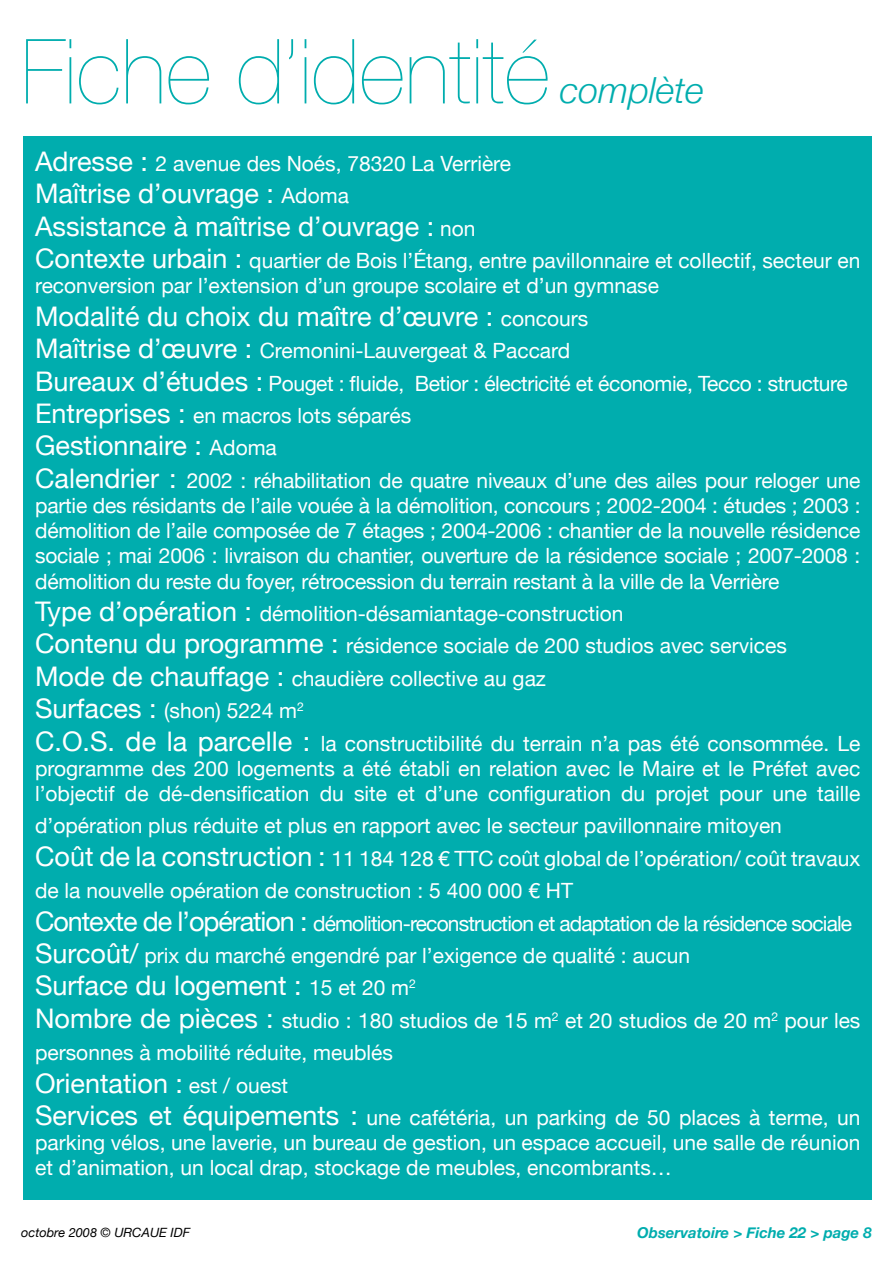
<style>
.page{position:relative;width:893px;height:1263px;background:#fff}
.page>*{position:absolute;margin:0;border:0;box-sizing:border-box;transform-origin:0 0}
.t1{font:200 90px "Helvetica Neue";color:#00adae}
.t2{font:italic 300 36px "Helvetica Neue";color:#00adae}
.t3{font:27px "Helvetica Neue";color:#fff}
.t4{font:21px/25.2px "Helvetica Neue";color:#fff}
.t5{font:21px "Helvetica Neue";letter-spacing:-.04em;color:#fff}
.t6{font:21px "Helvetica Neue";letter-spacing:-.02em;color:#fff}
.t7{font:italic 700 15px "Helvetica Neue";color:#00adae}
.t8{font:italic 12.75px "Helvetica Neue";color:#000}
.s1{font-size:27px}
.s2{font-size:21px}
</style>
<div class="page">
<div style="left:23px;top:136px;width:849px;height:1063px;background:#00adae"></div>
<p class="t1" style="left:21px;top:20px;width:530px">Fiche d’identité</p>
<p class="t2" style="left:560px;top:69px;width:146px">complète</p>
<p class="t4" style="left:35px;top:151px;width:478px"><span class="s1">Adresse :</span> 2 avenue des Noés, 78320 La Verrière</p>
<p class="t3" style="left:35px;top:178px;width:315px">Maîtrise d’ouvrage : <span class="s2">Adoma</span></p>
<p class="t3" style="left:35px;top:210px;width:442px">Assistance à maîtrise d’ouvrage : <span class="s2">non</span></p>
<p class="t4" style="left:35px;top:248px;width:827px"><span class="s1">Contexte urbain :</span> quartier de Bois l’Étang, entre pavillonnaire et collectif, secteur en reconversion par l’extension d’un groupe scolaire et d’un gymnase</p>
<p class="t3" style="left:35px;top:300px;width:555px">Modalité du choix du maître d’œuvre : <span class="s2">concours</span></p>
<p class="t4" style="left:35px;top:338px;width:537px"><span class="s1">Maîtrise d’œuvre :</span> Cremonini-Lauvergeat &amp; Paccard</p>
<p class="t6" style="left:35px;top:370px;width:814px"><span class="s1">Bureaux d’études :</span> Pouget : fluide, Betior : électricité et économie, Tecco : structure</p>
<p class="t4" style="left:35px;top:403px;width:378px"><span class="s1">Entreprises :</span> en macros lots séparés</p>
<p class="t3" style="left:35px;top:430px;width:243px">Gestionnaire : <span class="s2">Adoma</span></p>
<p class="t4" style="left:35px;top:467px;width:827px;text-align:justify"><span class="s1">Calendrier :</span> 2002 : réhabilitation de quatre niveaux d’une des ailes pour reloger une partie des résidants de l’aile vouée à la démolition, concours ; 2002-2004 : études ; 2003 : démolition de l’aile composée de 7 étages ; 2004-2006 : chantier de la nouvelle résidence sociale ; mai 2006 : livraison du chantier, ouverture de la résidence sociale ; 2007-2008 : démolition du reste du foyer, rétrocession du terrain restant à la ville de la Verrière</p>
<p class="t4" style="left:35px;top:601px;width:590px"><span class="s1">Type d’opération :</span> démolition-désamiantage-construction</p>
<p class="t4" style="left:35px;top:633px;width:753px"><span class="s1">Contenu du programme :</span> résidence sociale de 200 studios avec services</p>
<p class="t4" style="left:35px;top:665px;width:512px"><span class="s1">Mode de chauffage :</span> chaudière collective au gaz</p>
<p class="t4" style="left:35px;top:698px;width:270px"><span class="s1">Surfaces :</span> (shon) 5224 m<sup>2</sup></p>
<p class="t4" style="left:35px;top:730px;width:827px;text-align:justify"><span class="s1">C.O.S. de la parcelle :</span> la constructibilité du terrain n’a pas été consommée. Le programme des 200 logements a été établi en relation avec le Maire et le Préfet avec l’objectif de dé-densification du site et d’une configuration du projet pour une taille</p>
<p class="t4" style="left:35px;top:813px;width:748px">d’opération plus réduite et plus en rapport avec le secteur pavillonnaire mitoyen</p>
<p class="t4" style="left:35px;top:842px;width:827px;line-height:32.4px"><span class="s1">Coût de la construction :</span> 11 184 128 € TTC coût global de l’opération/ coût travaux de la nouvelle opération de construction : 5 400 000 € HT</p>
<p class="t5" style="left:35px;top:910px;width:819px"><span class="s1">Contexte de l’opération :</span> démolition-reconstruction et adaptation de la résidence sociale</p>
<p class="t4" style="left:35px;top:943px;width:657px"><span class="s1">Surcoût/</span> prix du marché engendré par l’exigence de qualité : aucun</p>
<p class="t3" style="left:35px;top:970px;width:382px">Surface du logement : <span class="s2">15 et 20 m</span><sup>2</sup></p>
<p class="t4" style="left:35px;top:1004px;width:827px;line-height:32.4px"><span class="s1">Nombre de pièces :</span> studio : 180 studios de 15 m<sup>2</sup> et 20 studios de 20 m<sup>2</sup> pour les personnes à mobilité réduite, meublés</p>
<p class="t3" style="left:35px;top:1067px;width:255px">Orientation : <span class="s2">est / ouest</span></p>
<p class="t4" style="left:35px;top:1105px;width:827px;text-align:justify"><span class="s1">Services et équipements :</span> une cafétéria, un parking de 50 places à terme, un parking vélos, une laverie, un bureau de gestion, un espace accueil, une salle de réunion et d’animation, un local drap, stockage de meubles, encombrants…</p>
<p class="t8" style="left:21px;top:1225px;width:170px">octobre 2008 © URCAUE IDF</p>
<p class="t7" style="left:637px;top:1224px;width:236px">Observatoire &gt; Fiche 22 &gt; page 8</p>
</div>
